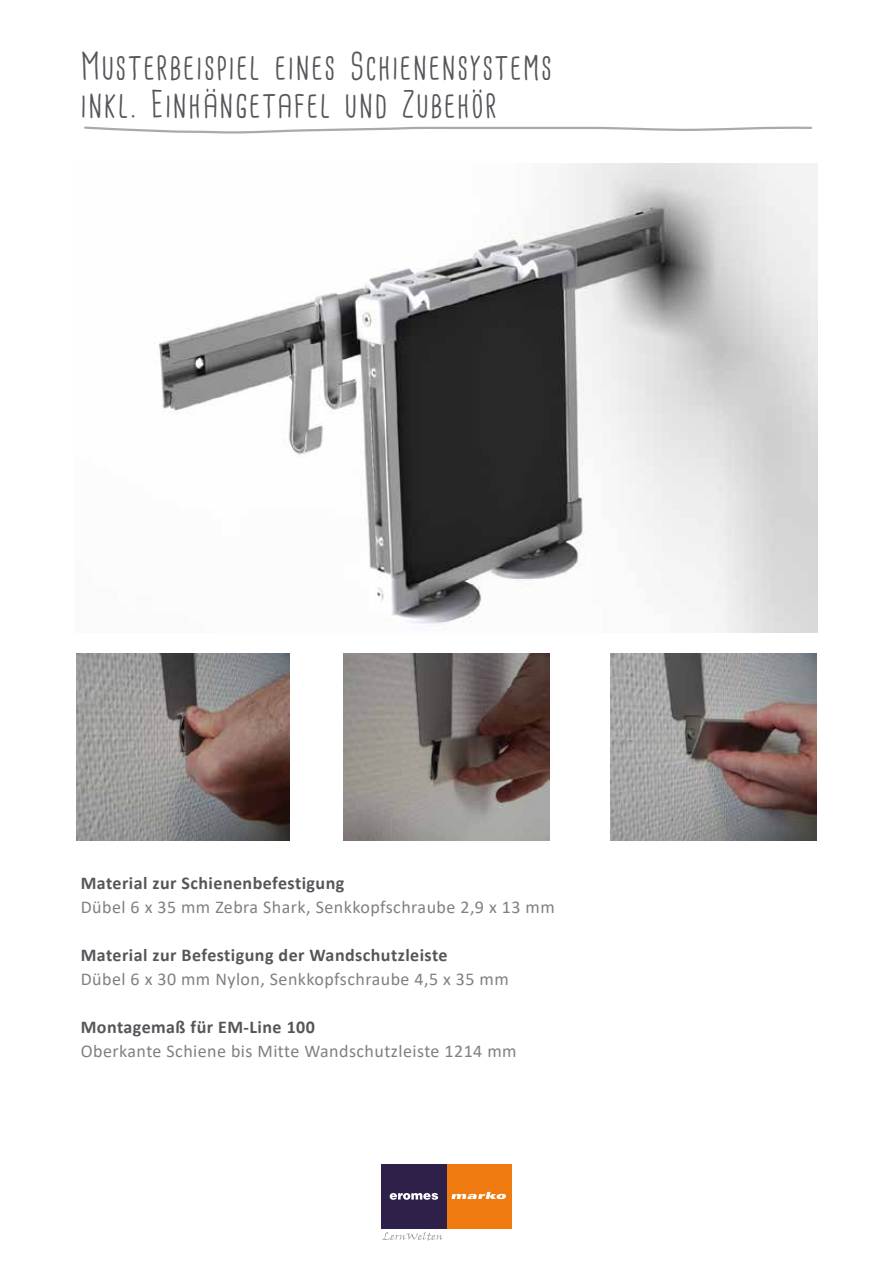
<style>
.page{position:relative;width:893px;height:1263px;background:#fff}
.page>*{position:absolute;margin:0;border:0;box-sizing:border-box;transform-origin:0 0}
.t1{font:37.5px/37.5px "Cardenio Modern";letter-spacing:.055em;color:#54565a}
.t2{font:18px "Calibri";letter-spacing:.025em;color:#7f8083}
.t3{font:700 18px "Calibri";letter-spacing:.025em;color:#54565a}
</style>
<div class="page">
<div style="left:446px;top:1164px;width:66px;height:65px;background:#ef7b10"></div>
<svg style="left:451px;top:1192px;width:55px;height:7px"></svg>
<div style="left:381px;top:1164px;width:65px;height:65px;background:#2f2049"></div>
<svg style="left:390px;top:1193px;width:48px;height:7px"></svg>
<svg style="left:382px;top:1232px;width:61px;height:8px"></svg>
<img style="left:158px;top:164px;width:660px;height:468px">
<img style="left:343px;top:654px;width:207px;height:186px">
<img style="left:610px;top:654px;width:206px;height:186px">
<img style="left:77px;top:654px;width:212px;height:186px">
<svg style="left:84px;top:126px;width:728px;height:8px"></svg>
<h1 class="t1" style="left:81px;top:49px;width:472px">Musterbeispiel eines Schienensystems inkl. Einhängetafel und Zubehör</h1>
<p class="t3" style="left:81px;top:870px;width:265px">Material zur Schienenbefestigung</p>
<p class="t2" style="left:81px;top:894px;width:475px">Dübel 6 x 35 mm Zebra Shark, Senkkopfschraube 2,9 x 13 mm</p>
<p class="t3" style="left:81px;top:942px;width:368px">Material zur Befestigung der Wandschutzleiste</p>
<p class="t2" style="left:81px;top:966px;width:430px">Dübel 6 x 30 mm Nylon, Senkkopfschraube 4,5 x 35 mm</p>
<p class="t3" style="left:81px;top:1014px;width:236px">Montagemaß für EM-Line 100</p>
<p class="t2" style="left:81px;top:1038px;width:437px">Oberkante Schiene bis Mitte Wandschutzleiste 1214 mm</p>
</div>
